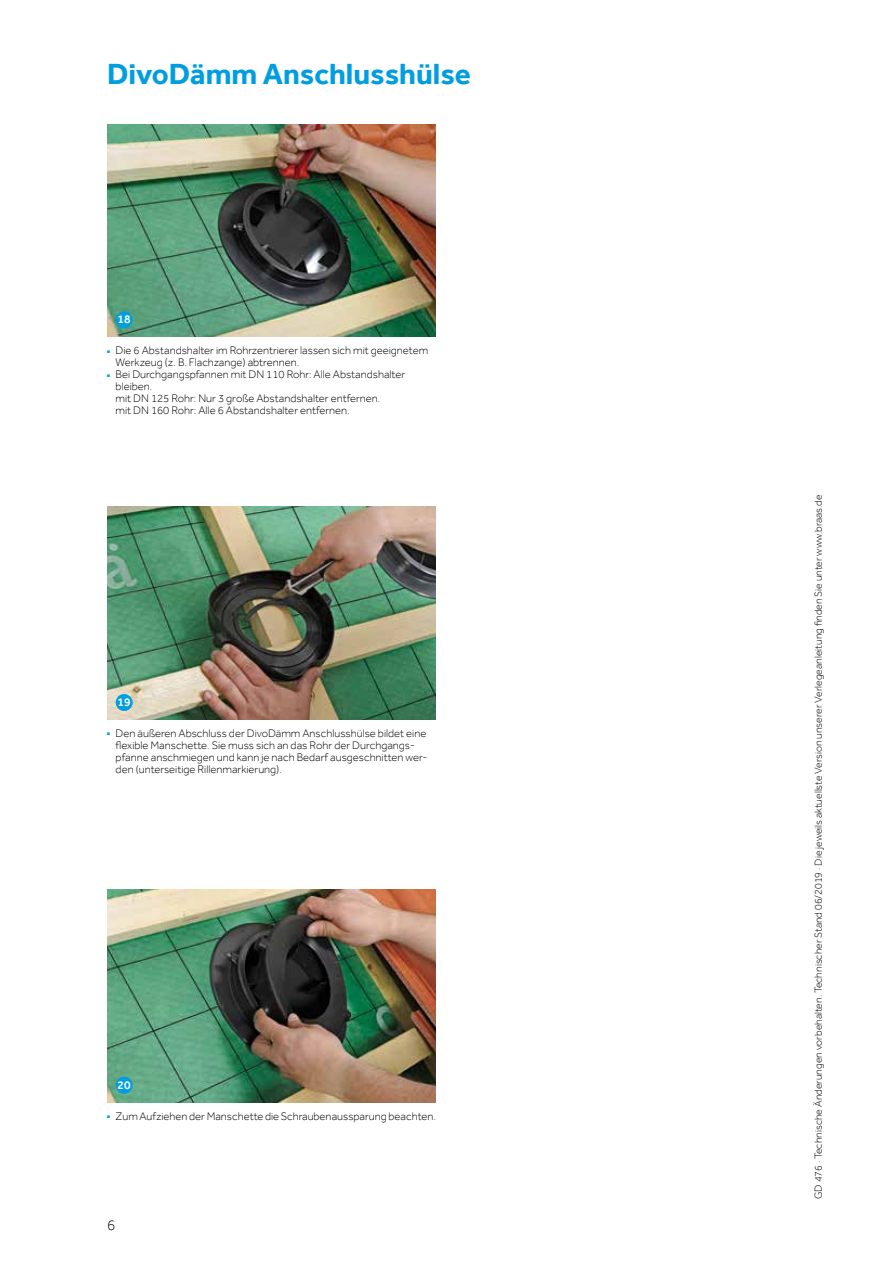
<style>
.page{position:relative;width:893px;height:1263px;background:#fff}
.page>*{position:absolute;margin:0;border:0;box-sizing:border-box;transform-origin:0 0}
.t1{font:700 30px "Effra";color:#009ee0}
.t2{font:300 15px "Effra";color:#000}
.t3{font:500 12px "Effra";color:#fff}
.t4{font:300 11.25px/12px "Effra";color:#000}
.t5{font:300 10.5px "Effra";color:#000}
.s1{color:#009ee0}
</style>
<div class="page">
<img style="left:107px;top:124px;width:329px;height:213px">
<img style="left:107px;top:507px;width:329px;height:212px">
<img style="left:107px;top:890px;width:329px;height:212px">
<div style="left:116px;top:311px;width:17px;height:17px;background:#009ee0;border-radius:50%"></div>
<div style="left:116px;top:694px;width:17px;height:17px;background:#009ee0;border-radius:50%"></div>
<div style="left:116px;top:1077px;width:17px;height:17px;background:#009ee0;border-radius:50%"></div>
<h1 class="t1" style="left:107px;top:56px;width:365px">DivoDämm Anschlusshülse</h1>
<p class="t3" style="left:118px;top:312px;width:15px">18</p>
<p class="t4" style="left:116px;top:344px;width:314px;text-indent:-9px"><span class="s1">■</span> Die 6 Abstandshalter im Rohrzentrierer lassen sich mit geeignetem<br>Werkzeug (z. B. Flachzange) abtrennen.</p>
<p class="t4" style="left:116px;top:368px;width:291px;text-indent:-9px"><span class="s1">■</span> Bei Durchgangspfannen mit DN 110 Rohr: Alle Abstandshalter bleiben.<br>mit DN 125 Rohr: Nur 3 große Abstandshalter entfernen.<br>mit DN 160 Rohr: Alle 6 Abstandshalter entfernen.</p>
<p class="t3" style="left:118px;top:695px;width:15px">19</p>
<p class="t4" style="left:116px;top:727px;width:313px;text-indent:-9px"><span class="s1">■</span> Den äußeren Abschluss der DivoDämm Anschlusshülse bildet eine flexible Manschette. Sie muss sich an das Rohr der Durchgangs&shy;pfanne anschmiegen und kann je nach Bedarf ausgeschnitten wer&shy;den (unterseitige Rillenmarkierung).</p>
<p class="t3" style="left:118px;top:1078px;width:15px">20</p>
<p class="t4" style="left:107px;top:1110px;width:330px"><span class="s1">■</span> Zum Aufziehen der Manschette die Schraubenaussparung beachten.</p>
<h2 class="t2" style="left:107px;top:1216px;width:10px">6</h2>
<p class="t5" style="left:812px;top:1199px;width:706px;rotate:-90deg">GD 476 · Technische Änderungen vorbehalten. Technischer Stand 06/2019 · Die jeweils aktuellste Version unserer Verlegeanleitung finden Sie unter www.braas.de</p>
</div>
